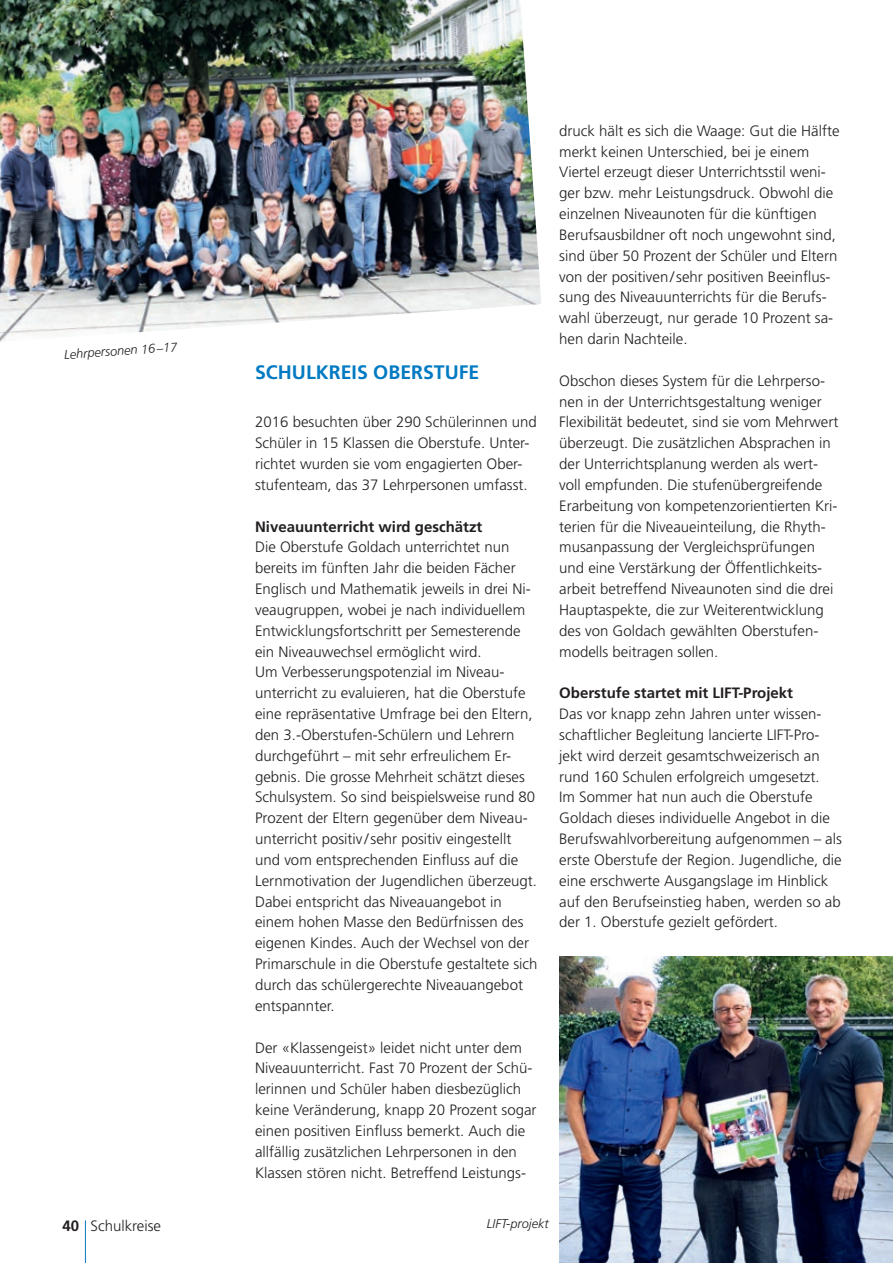
<style>
.page{position:relative;width:893px;height:1263px;background:#fff}
.page>*{position:absolute;margin:0;border:0;box-sizing:border-box;transform-origin:0 0}
.t1{font:700 19.5px "Frutiger LT Std";color:#007ac2}
.t2{font:300 15px/20.9px "Frutiger LT Std";color:#231f20}
.t3{font:700 15px "Frutiger LT Std";color:#231f20}
.t4{font:italic 300 12.75px "Frutiger LT Std";color:#231f20}
.s1{font-weight:700}
</style>
<div class="page">
<hr style="left:85px;top:1220px;width:1px;height:43px;background:#007ac2">
<img style="left:0;top:0;width:541px;height:342px">
<img style="left:559px;top:957px;width:334px;height:306px">
<p class="t4" style="left:64px;top:347px;width:115px;rotate:-4deg">Lehrpersonen 16–17</p>
<p class="t2" style="left:63px;top:1215px;width:100px"><span class="s1">40</span> Schulkreise</p>
<h1 class="t1" style="left:255px;top:361px;width:226px">SCHULKREIS OBERSTUFE</h1>
<p class="t2" style="left:255px;top:412px;width:283px">2016 besuchten über 290 Schülerinnen und Schüler in 15 Klassen die Oberstufe. Unter&shy;richtet wurden sie vom engagierten Ober&shy;stufenteam, das 37 Lehrpersonen umfasst.</p>
<p class="t3" style="left:255px;top:517px;width:229px">Niveauunterricht wird geschätzt</p>
<p class="t2" style="left:255px;top:537px;width:284px">Die Oberstufe Goldach unterrichtet nun bereits im fünften Jahr die beiden Fächer Englisch und Mathematik jeweils in drei Ni&shy;veaugruppen, wobei je nach individuellem Entwicklungsfortschritt per Semesterende ein Niveauwechsel ermöglicht wird.<br>Um Verbesserungspotenzial im Niveau&shy;unterricht zu evaluieren, hat die Oberstufe eine repräsentative Umfrage bei den Eltern, den 3.-Oberstufen-Schülern und Lehrern durchgeführt – mit sehr erfreulichem Er&shy;gebnis. Die grosse Mehrheit schätzt dieses Schulsystem. So sind beispielsweise rund 80<br>Prozent der Eltern gegenüber dem Niveau&shy;unterricht positiv /sehr positiv eingestellt und vom entsprechenden Einfluss auf die Lernmotivation der Jugendlichen überzeugt.<br>Dabei entspricht das Niveauangebot in einem hohen Masse den Bedürfnissen des eigenen Kindes. Auch der Wechsel von der Primarschule in die Oberstufe gestaltete sich durch das schülergerechte Niveauangebot entspannter.</p>
<p class="t2" style="left:255px;top:1037px;width:283px">Der «Klassengeist» leidet nicht unter dem Niveauunterricht. Fast 70 Prozent der Schü&shy;lerinnen und Schüler haben diesbezüglich keine Veränderung, knapp 20 Prozent sogar einen positiven Einfluss bemerkt. Auch die allfällig zusätzlichen Lehrpersonen in den Klassen stören nicht. Betreffend Leistungs-</p>
<p class="t2" style="left:559px;top:120px;width:282px">druck hält es sich die Waage: Gut die Hälfte merkt keinen Unterschied, bei je einem Viertel erzeugt dieser Unterrichtsstil weni&shy;ger bzw. mehr Leistungsdruck. Obwohl die einzelnen Niveaunoten für die künftigen Berufsausbildner oft noch ungewohnt sind, sind über 50 Prozent der Schüler und Eltern von der positiven/sehr positiven Beeinflus&shy;sung des Niveauunterrichts für die Berufs&shy;wahl überzeugt, nur gerade 10 Prozent sa&shy;hen darin Nachteile.</p>
<p class="t2" style="left:559px;top:370px;width:281px">Obschon dieses System für die Lehrperso&shy;nen in der Unterrichtsgestaltung weniger Flexibilität bedeutet, sind sie vom Mehrwert überzeugt. Die zusätzlichen Absprachen in der Unterrichtsplanung werden als wert&shy;voll empfunden. Die stufenübergreifende Erarbeitung von kompetenzorientierten Kri&shy;terien für die Niveaueinteilung, die Rhyth&shy;musanpassung der Vergleichsprüfungen und eine Verstärkung der Öffentlichkeits&shy;arbeit betreffend Niveaunoten sind die drei Hauptaspekte, die zur Weiterentwicklung des von Goldach gewählten Oberstufen&shy;modells beitragen sollen.</p>
<p class="t3" style="left:559px;top:684px;width:235px">Oberstufe startet mit LIFT-Projekt</p>
<p class="t2" style="left:559px;top:704px;width:284px">Das vor knapp zehn Jahren unter wissen&shy;schaftlicher Begleitung lancierte LIFT-Pro&shy;jekt wird derzeit gesamtschweizerisch an rund 160 Schulen erfolgreich umgesetzt.<br>Im Sommer hat nun auch die Oberstufe Goldach dieses individuelle Angebot in die Berufswahlvorbereitung aufgenommen – als erste Oberstufe der Region. Jugendliche, die eine erschwerte Ausgangslage im Hinblick auf den Berufseinstieg haben, werden so ab der 1. Oberstufe gezielt gefördert.</p>
<p class="t4" style="left:487px;top:1216px;width:63px">LIFT-projekt</p>
</div>
